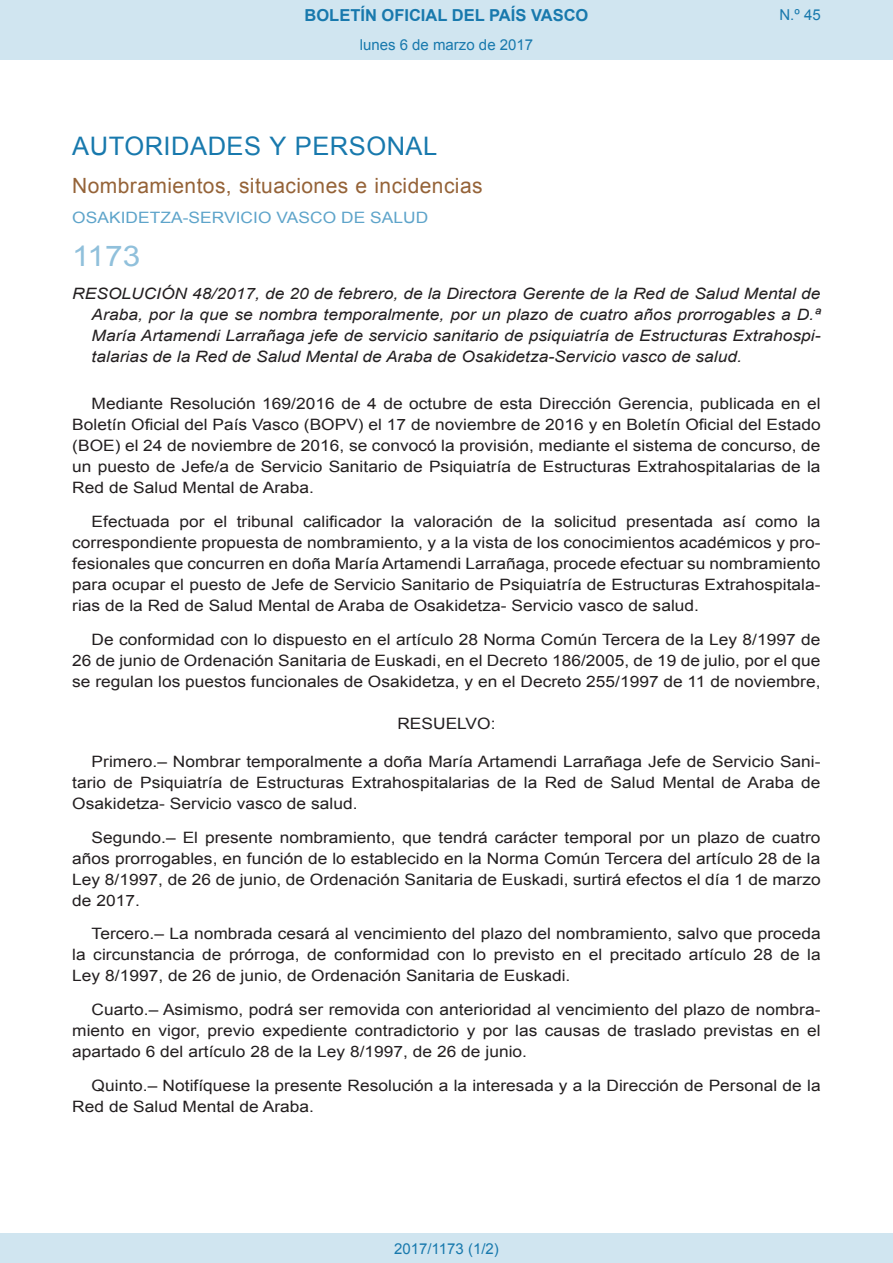
<style>
.page{position:relative;width:893px;height:1263px;background:#fff}
.page>*{position:absolute;margin:0;border:0;box-sizing:border-box;transform-origin:0 0}
.BOPVOrden{font:28.5px "Arial";color:#90c0db;scale:1.11 1}
.BOPVSeccion{font:25.5px "Arial";letter-spacing:.02em;color:#1879ad}
.BOPVSubseccion{font:21px "Arial";letter-spacing:.02em;color:#956338}
.t1{font:700 16.5px "Arial";color:#1879ad}
.BOPVDetalle{font:15.6px/21px "Arial";color:#231f20;text-align:justify;scale:1.11 1}
.BOPVTitulo{font:italic 15.6px/21px "Arial";color:#231f20;text-align:justify;scale:1.11 1}
.BOPVOrganismo{font:15.6px "Arial";letter-spacing:.005em;color:#5ea4ca;scale:1.11 1}
.BOPVClave{font:15.6px "Arial";color:#231f20;scale:1.11 1}
.Paginacion_Centro{font:15px "Arial";color:#1879ad}
</style>
<div class="page">
<div style="left:0;top:0;width:893px;height:60px;background:#d0e5f0"></div>
<div style="left:0;top:1233px;width:893px;height:30px;background:#d0e5f0"></div>
<p class="t1" style="left:305px;top:4px;width:285px">BOLETÍN OFICIAL DEL PAÍS VASCO</p>
<p class="Paginacion_Centro" style="left:360px;top:35px;width:175px">lunes 6 de marzo de 2017</p>
<p class="Paginacion_Centro" style="left:779px;top:5px;width:43px">N.º 45</p>
<p class="BOPVSeccion" style="left:72px;top:129px;width:367px">AUTORIDADES Y PERSONAL</p>
<p class="BOPVSubseccion" style="left:72px;top:171px;width:412px">Nombramientos, situaciones e incidencias</p>
<p class="BOPVOrganismo" style="left:72px;top:207px;width:322px">OSAKIDETZA-SERVICIO VASCO DE SALUD</p>
<p class="BOPVOrden" style="left:72px;top:237px;width:63px">1173</p>
<p class="BOPVTitulo" style="left:92px;top:284px;width:658px;text-indent:-19px">RESOLUCIÓN 48/2017, de 20 de febrero, de la Directora Gerente de la Red de Salud Mental de Araba, por la que se nombra temporalmente, por un plazo de cuatro años prorrogables a D.ª María Artamendi Larrañaga jefe de servicio sanitario de psiquiatría de Estructuras Extrahospi&shy;talarias de la Red de Salud Mental de Araba de Osakidetza-Servicio vasco de salud.</p>
<p class="BOPVDetalle" style="left:72px;top:393px;width:676px;text-indent:19px">Mediante Resolución 169/2016 de 4 de octubre de esta Dirección Gerencia, publicada en el Boletín Oficial del País Vasco (BOPV) el 17 de noviembre de 2016 y en Boletín Oficial del Estado (BOE) el 24 de noviembre de 2016, se convocó la provisión, mediante el sistema de concurso, de un puesto de Jefe/a de Servicio Sanitario de Psiquiatría de Estructuras Extrahospitalarias de la Red de Salud Mental de Araba.</p>
<p class="BOPVDetalle" style="left:72px;top:511px;width:676px;text-indent:19px">Efectuada por el tribunal calificador la valoración de la solicitud presentada así como la correspondiente propuesta de nombramiento, y a la vista de los conocimientos académicos y pro&shy;fesionales que concurren en doña María Artamendi Larrañaga, procede efectuar su nombramiento para ocupar el puesto de Jefe de Servicio Sanitario de Psiquiatría de Estructuras Extrahospitala&shy;rias de la Red de Salud Mental de Araba de Osakidetza- Servicio vasco de salud.</p>
<p class="BOPVDetalle" style="left:72px;top:629px;width:676px;text-indent:19px">De conformidad con lo dispuesto en el artículo 28 Norma Común Tercera de la Ley 8/1997 de 26 de junio de Ordenación Sanitaria de Euskadi, en el Decreto 186/2005, de 19 de julio, por el que se regulan los puestos funcionales de Osakidetza, y en el Decreto 255/1997 de 11 de noviembre,</p>
<p class="BOPVClave" style="left:397px;top:713px;width:90px">RESUELVO:</p>
<p class="BOPVDetalle" style="left:72px;top:751px;width:676px;text-indent:19px">Primero.– Nombrar temporalmente a doña María Artamendi Larrañaga Jefe de Servicio Sani&shy;tario de Psiquiatría de Estructuras Extrahospitalarias de la Red de Salud Mental de Araba de Osakidetza- Servicio vasco de salud.</p>
<p class="BOPVDetalle" style="left:72px;top:827px;width:676px;text-indent:19px">Segundo.– El presente nombramiento, que tendrá carácter temporal por un plazo de cuatro años prorrogables, en función de lo establecido en la Norma Común Tercera del artículo 28 de la Ley 8/1997, de 26 de junio, de Ordenación Sanitaria de Euskadi, surtirá efectos el día 1 de marzo de 2017.</p>
<p class="BOPVDetalle" style="left:72px;top:923px;width:676px;text-indent:19px">Tercero.– La nombrada cesará al vencimiento del plazo del nombramiento, salvo que proceda la circunstancia de prórroga, de conformidad con lo previsto en el precitado artículo 28 de la Ley 8/1997, de 26 de junio, de Ordenación Sanitaria de Euskadi.</p>
<p class="BOPVDetalle" style="left:72px;top:999px;width:676px;text-indent:19px">Cuarto.– Asimismo, podrá ser removida con anterioridad al vencimiento del plazo de nombra&shy;miento en vigor, previo expediente contradictorio y por las causas de traslado previstas en el apartado 6 del artículo 28 de la Ley 8/1997, de 26 de junio.</p>
<p class="BOPVDetalle" style="left:72px;top:1075px;width:676px;text-indent:19px">Quinto.– Notifíquese la presente Resolución a la interesada y a la Dirección de Personal de la<br>Red de Salud Mental de Araba.</p>
<p class="Paginacion_Centro" style="left:394px;top:1238px;width:106px">2017/1173 (1/2)</p>
</div>
